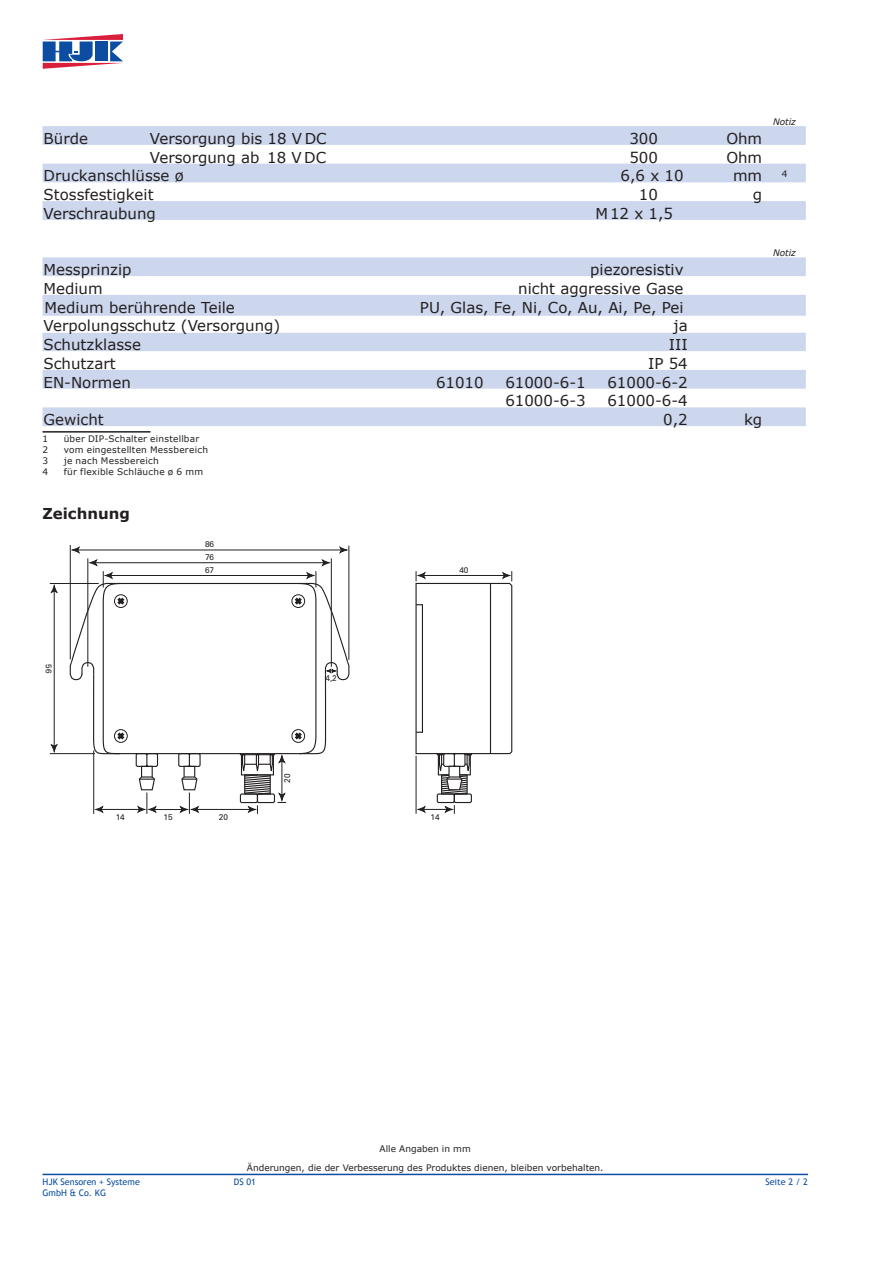
<style>
.page{position:relative;width:893px;height:1263px;background:#fff}
.page>*{position:absolute;margin:0;border:0;box-sizing:border-box;transform-origin:0 0}
.t1{font:15px "Verdana";color:#231f20}
.t2{font:700 15px "Verdana";color:#231f20}
.t3{font:9px/18.8px "Verdana";letter-spacing:.015em;color:#231f20;text-align:center}
.t4{font:9px "Trebuchet MS";color:#0d4da1}
.t5{font:italic 9px "Verdana";color:#231f20}
.t6{font:8.25px/12.8px "Zurich BT";color:#231f20;text-align:justify}
</style>
<div class="page">
<svg style="left:43px;top:34px;width:80px;height:35px"></svg>
<hr style="left:43px;top:1174px;width:765px;height:1px;background:#0d4da1">
<hr style="left:43px;top:431px;width:108px;height:2px;background:#231f20">
<svg style="left:43px;top:126px;width:763px;height:94px;fill:#ccd6ec"></svg>
<svg style="left:43px;top:257px;width:763px;height:169px;fill:#ccd6ec"></svg>
<div style="left:44px;top:296px;width:340px;height:19px;background:#ccd6ec"></div>
<svg style="left:415px;top:571px;width:98px;height:243px"></svg>
<hr style="left:54px;top:589px;width:1px;height:159px;background:#231f20">
<svg style="left:50px;top:585px;width:8px;height:9px"></svg>
<svg style="left:50px;top:743px;width:8px;height:9px"></svg>
<hr style="left:50px;top:753px;width:45px;height:1px;background:#231f20">
<hr style="left:50px;top:583px;width:49px;height:1px;background:#231f20">
<svg style="left:69px;top:545px;width:281px;height:269px"></svg>
<p class="t5" style="left:773px;top:116px;width:24px">Notiz</p>
<p class="t1" style="left:44px;top:128px;width:46px">Bürde</p>
<p class="t1" style="left:150px;top:128px;width:178px">Versorgung bis 18 V DC</p>
<p class="t1" style="left:629px;top:128px;width:30px">300</p>
<p class="t1" style="left:726px;top:128px;width:37px">Ohm</p>
<p class="t1" style="left:150px;top:147px;width:178px">Versorgung ab 18 V DC</p>
<p class="t1" style="left:629px;top:147px;width:30px">500</p>
<p class="t1" style="left:726px;top:147px;width:37px">Ohm</p>
<p class="t1" style="left:44px;top:166px;width:142px">Druckanschlüsse ø</p>
<p class="t1" style="left:620px;top:166px;width:65px">6,6 x 10</p>
<p class="t1" style="left:733px;top:166px;width:31px">mm</p>
<p class="t3" style="left:782px;top:164px;width:7px">4</p>
<p class="t1" style="left:44px;top:184px;width:111px">Stossfestigkeit</p>
<p class="t1" style="left:639px;top:184px;width:21px">10</p>
<p class="t1" style="left:753px;top:184px;width:11px">g</p>
<p class="t1" style="left:44px;top:203px;width:114px">Verschraubung</p>
<p class="t1" style="left:595px;top:203px;width:79px">M12 x 1,5</p>
<p class="t5" style="left:773px;top:247px;width:24px">Notiz</p>
<p class="t1" style="left:44px;top:259px;width:89px">Messprinzip</p>
<p class="t1" style="left:590px;top:259px;width:95px">piezoresistiv</p>
<p class="t1" style="left:44px;top:278px;width:61px">Medium</p>
<p class="t1" style="left:518px;top:278px;width:167px">nicht aggressive Gase</p>
<p class="t1" style="left:45px;top:297px;width:192px">Medium berührende Teile</p>
<p class="t1" style="left:420px;top:297px;width:265px">PU, Glas, Fe, Ni, Co, Au, Ai, Pe, Pei</p>
<p class="t1" style="left:44px;top:316px;width:238px">Verpolungsschutz (Versorgung)</p>
<p class="t1" style="left:674px;top:316px;width:16px">ja</p>
<p class="t1" style="left:44px;top:334px;width:99px">Schutzklasse</p>
<p class="t1" style="left:669px;top:334px;width:20px">III</p>
<p class="t1" style="left:44px;top:353px;width:74px">Schutzart</p>
<p class="t1" style="left:648px;top:353px;width:41px">IP 54</p>
<p class="t1" style="left:44px;top:372px;width:89px">EN-Normen</p>
<p class="t1" style="left:436px;top:372px;width:49px">61010</p>
<p class="t1" style="left:505px;top:372px;width:82px">61000-6-1</p>
<p class="t1" style="left:607px;top:372px;width:82px">61000-6-2</p>
<p class="t1" style="left:505px;top:391px;width:82px">61000-6-3</p>
<p class="t1" style="left:607px;top:391px;width:82px">61000-6-4</p>
<p class="t1" style="left:44px;top:409px;width:62px">Gewicht</p>
<p class="t1" style="left:663px;top:409px;width:26px">0,2</p>
<p class="t1" style="left:744px;top:409px;width:20px">kg</p>
<p class="t3" style="left:43px;top:429px;width:7px">1</p>
<p class="t3" style="left:64px;top:429px;width:137px">über DIP-Schalter einstellbar</p>
<p class="t3" style="left:43px;top:440px;width:7px">2</p>
<p class="t3" style="left:64px;top:440px;width:146px">vom eingestellten Messbereich</p>
<p class="t3" style="left:43px;top:451px;width:7px">3</p>
<p class="t3" style="left:64px;top:451px;width:97px">je nach Messbereich</p>
<p class="t3" style="left:43px;top:462px;width:7px">4</p>
<p class="t3" style="left:64px;top:462px;width:141px">für flexible Schläuche ø 6 mm</p>
<p class="t2" style="left:43px;top:503px;width:89px">Zeichnung</p>
<p class="t6" style="left:55px;top:664px;width:11px;rotate:90deg">56</p>
<p class="t6" style="left:205px;top:538px;width:11px">86<br>76<br>67</p>
<p class="t6" style="left:116px;top:811px;width:11px">14</p>
<p class="t6" style="left:164px;top:811px;width:11px">15</p>
<p class="t6" style="left:219px;top:811px;width:11px">20</p>
<p class="t6" style="left:325px;top:671px;width:13px">4,2</p>
<p class="t6" style="left:281px;top:783px;width:11px;rotate:-90deg">20</p>
<p class="t6" style="left:459px;top:563px;width:11px">40</p>
<p class="t6" style="left:431px;top:811px;width:11px">14</p>
<p class="t3" style="left:247px;top:1139px;width:358px">Alle Angaben in mm<br>Änderungen, die der Verbesserung des Produktes dienen, bleiben vorbehalten.</p>
<p class="t4" style="left:43px;top:1177px;width:99px">HJK Sensoren + Systeme</p>
<p class="t4" style="left:234px;top:1177px;width:23px">DS 01</p>
<p class="t4" style="left:765px;top:1177px;width:44px">Seite 2 / 2</p>
<p class="t4" style="left:43px;top:1187px;width:65px">GmbH &amp; Co. KG</p>
</div>
